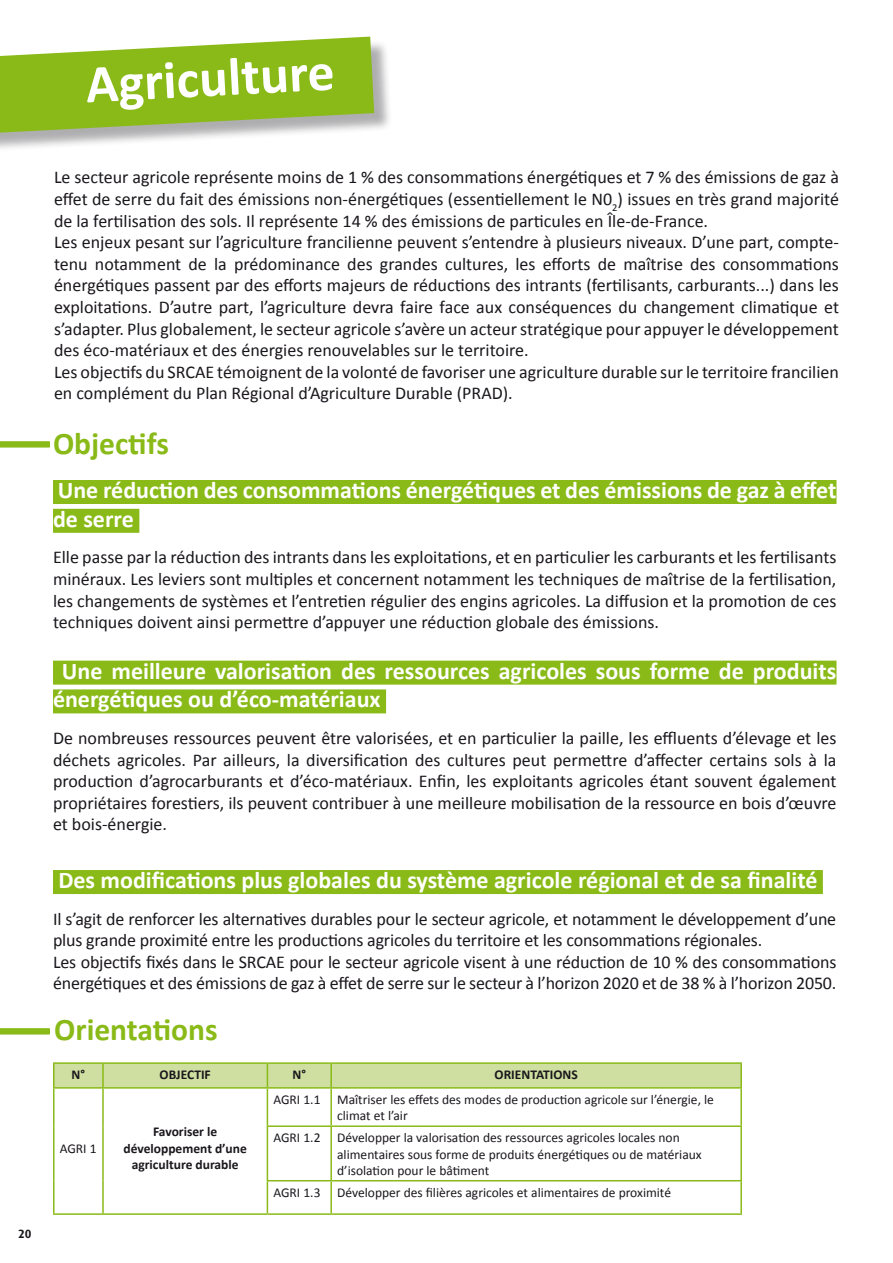
<style>
.page{position:relative;width:893px;height:1263px;background:#fff}
.page>*{position:absolute;margin:0;border:0;box-sizing:border-box;transform-origin:0 0}
.t1{font:700 54px "Calibri";color:#fff}
.t2{font:700 31.5px "Calibri";color:#89ba17}
.t3{font:700 24px/28.8px "Calibri";color:#fff}
.t4{font:18px/21.6px "Calibri";color:#1a171c}
.t5{font:13.5px/16.2px "Calibri";color:#1a171c}
.t6{font:700 13.5px/16.2px "Calibri";color:#1a171c;text-align:center}
.t7{font:700 12px "Dax";color:#1a171c}
</style>
<div class="page">
<div style="left:53px;top:480px;width:783px;height:24px;background:#89ba17"></div>
<div style="left:53px;top:509px;width:86px;height:24px;background:#89ba17"></div>
<div style="left:53px;top:661px;width:783px;height:24px;background:#89ba17"></div>
<div style="left:53px;top:689px;width:333px;height:24px;background:#89ba17"></div>
<div style="left:53px;top:870px;width:770px;height:24px;background:#89ba17"></div>
<svg style="left:0;top:441px;width:50px;height:7px"></svg>
<svg style="left:0;top:1028px;width:50px;height:6px"></svg>
<div style="left:0;top:39px;width:392px;height:115px;background:#1a171c;opacity:.35"></div>
<svg style="left:0;top:37px;width:374px;height:96px;background:#9ac13f"></svg>
<hr style="left:331px;top:1062px;width:411px;height:2px;background:#89ba17">
<hr style="left:740px;top:1064px;width:2px;height:23px;background:#89ba17">
<hr style="left:53px;top:1088px;width:2px;height:38px;background:#89ba17">
<hr style="left:53px;top:1126px;width:2px;height:55px;background:#89ba17">
<hr style="left:53px;top:1181px;width:2px;height:32px;background:#89ba17">
<hr style="left:53px;top:1213px;width:50px;height:2px;background:#89ba17">
<hr style="left:740px;top:1181px;width:2px;height:32px;background:#89ba17">
<hr style="left:331px;top:1213px;width:411px;height:2px;background:#89ba17">
<hr style="left:740px;top:1127px;width:2px;height:53px;background:#89ba17">
<hr style="left:331px;top:1180px;width:411px;height:1px;background:#89ba17">
<hr style="left:330px;top:1127px;width:2px;height:53px;background:#89ba17">
<hr style="left:267px;top:1180px;width:64px;height:1px;background:#89ba17">
<hr style="left:330px;top:1181px;width:2px;height:32px;background:#89ba17">
<hr style="left:267px;top:1213px;width:64px;height:2px;background:#89ba17">
<hr style="left:331px;top:1087px;width:411px;height:1px;background:#89ba17">
<hr style="left:740px;top:1088px;width:2px;height:37px;background:#89ba17">
<hr style="left:331px;top:1125px;width:411px;height:2px;background:#89ba17">
<hr style="left:330px;top:1088px;width:2px;height:37px;background:#89ba17">
<hr style="left:267px;top:1125px;width:64px;height:2px;background:#89ba17">
<hr style="left:102px;top:1088px;width:2px;height:38px;background:#89ba17">
<hr style="left:267px;top:1088px;width:1px;height:37px;background:#89ba17">
<hr style="left:102px;top:1126px;width:2px;height:55px;background:#89ba17">
<hr style="left:267px;top:1127px;width:1px;height:53px;background:#89ba17">
<hr style="left:102px;top:1181px;width:2px;height:32px;background:#89ba17">
<hr style="left:267px;top:1181px;width:1px;height:32px;background:#89ba17">
<hr style="left:103px;top:1213px;width:164px;height:2px;background:#89ba17">
<hr style="left:53px;top:1062px;width:50px;height:2px;background:#89ba17">
<hr style="left:53px;top:1064px;width:2px;height:23px;background:#89ba17">
<hr style="left:53px;top:1087px;width:50px;height:1px;background:#89ba17">
<hr style="left:103px;top:1062px;width:164px;height:2px;background:#89ba17">
<hr style="left:267px;top:1062px;width:64px;height:2px;background:#89ba17">
<svg style="left:54px;top:1063px;width:687px;height:25px;background:#c8dc97"></svg>
<hr style="left:330px;top:1064px;width:2px;height:23px;background:#89ba17">
<hr style="left:267px;top:1087px;width:64px;height:1px;background:#89ba17">
<h1 class="t1" style="left:84px;top:51px;width:251px;rotate:-3deg">Agriculture</h1>
<p class="t7" style="left:18px;top:1227px;width:15px">20</p>
<p class="t4" style="left:54px;top:166px;width:786px">Le secteur agricole représente moins de 1 % des consommations énergétiques et 7 % des émissions de gaz à effet de serre du fait des émissions non-énergétiques (essentiellement le N0<sub>2</sub>) issues en très grand majorité de la fertilisation des sols. Il représente 14 % des émissions de particules en Île-de-France.<br>Les enjeux pesant sur l’agriculture francilienne peuvent s’entendre à plusieurs niveaux. D’une part, compte&shy;tenu notamment de la prédominance des grandes cultures, les efforts de maîtrise des consommations énergétiques passent par des efforts majeurs de réductions des intrants (fertilisants, carburants...) dans les exploitations. D’autre part, l’agriculture devra faire face aux conséquences du changement climatique et s’adapter. Plus globalement, le secteur agricole s’avère un acteur stratégique pour appuyer le développement des éco-matériaux et des énergies renouvelables sur le territoire.<br>Les objectifs du SRCAE témoignent de la volonté de favoriser une agriculture durable sur le territoire francilien en complément du Plan Régional d’Agriculture Durable (PRAD).</p>
<h2 class="t2" style="left:53px;top:424px;width:117px">Objectifs</h2>
<h3 class="t3" style="left:53px;top:474px;width:785px">Une réduction des consommations énergétiques et des émissions de gaz à effet de serre</h3>
<p class="t4" style="left:53px;top:546px;width:785px;text-align:justify">Elle passe par la réduction des intrants dans les exploitations, et en particulier les carburants et les fertilisants minéraux. Les leviers sont multiples et concernent notamment les techniques de maîtrise de la fertilisation, les changements de systèmes et l’entretien régulier des engins agricoles. La diffusion et la promotion de ces techniques doivent ainsi permettre d’appuyer une réduction globale des émissions.</p>
<h3 class="t3" style="left:53px;top:655px;width:785px;text-indent:9px">Une meilleure valorisation des ressources agricoles sous forme de produits énergétiques ou d’éco-matériaux</h3>
<p class="t4" style="left:53px;top:726px;width:785px;text-align:justify">De nombreuses ressources peuvent être valorisées, et en particulier la paille, les effluents d’élevage et les déchets agricoles. Par ailleurs, la diversification des cultures peut permettre d’affecter certains sols à la production d’agrocarburants et d’éco-matériaux. Enfin, les exploitants agricoles étant souvent également propriétaires forestiers, ils peuvent contribuer à une meilleure mobilisation de la ressource en bois d’œuvre et bois-énergie.</p>
<h3 class="t3" style="left:58px;top:864px;width:760px">Des modifications plus globales du système agricole régional et de sa finalité</h3>
<p class="t4" style="left:53px;top:907px;width:785px">Il s’agit de renforcer les alternatives durables pour le secteur agricole, et notamment le développement d’une plus grande proximité entre les productions agricoles du territoire et les consommations régionales.<br>Les objectifs fixés dans le SRCAE pour le secteur agricole visent à une réduction de 10 % des consommations énergétiques et des émissions de gaz à effet de serre sur le secteur à l’horizon 2020 et de 38 % à l’horizon 2050.</p>
<h2 class="t2" style="left:54px;top:1010px;width:165px">Orientations</h2>
<p class="t6" style="left:72px;top:1066px;width:15px">N°</p>
<p class="t6" style="left:160px;top:1066px;width:53px">OBJECTIF</p>
<p class="t6" style="left:293px;top:1066px;width:15px">N°</p>
<p class="t6" style="left:495px;top:1066px;width:85px">ORIENTATIONS</p>
<p class="t5" style="left:60px;top:1139px;width:38px">AGRI 1</p>
<p class="t6" style="left:124px;top:1123px;width:125px">Favoriser le développement d’une agriculture durable</p>
<p class="t5" style="left:337px;top:1091px;width:378px;text-indent:-64px">AGRI 1.1 Maîtriser les effets des modes de production agricole sur l’énergie, le climat et l’air</p>
<p class="t5" style="left:337px;top:1129px;width:366px;text-indent:-64px">AGRI 1.2 Développer la valorisation des ressources agricoles locales non alimentaires sous forme de produits énergétiques ou de matériaux d’isolation pour le bâtiment</p>
<p class="t5" style="left:273px;top:1184px;width:399px">AGRI 1.3 Développer des filières agricoles et alimentaires de proximité</p>
</div>
